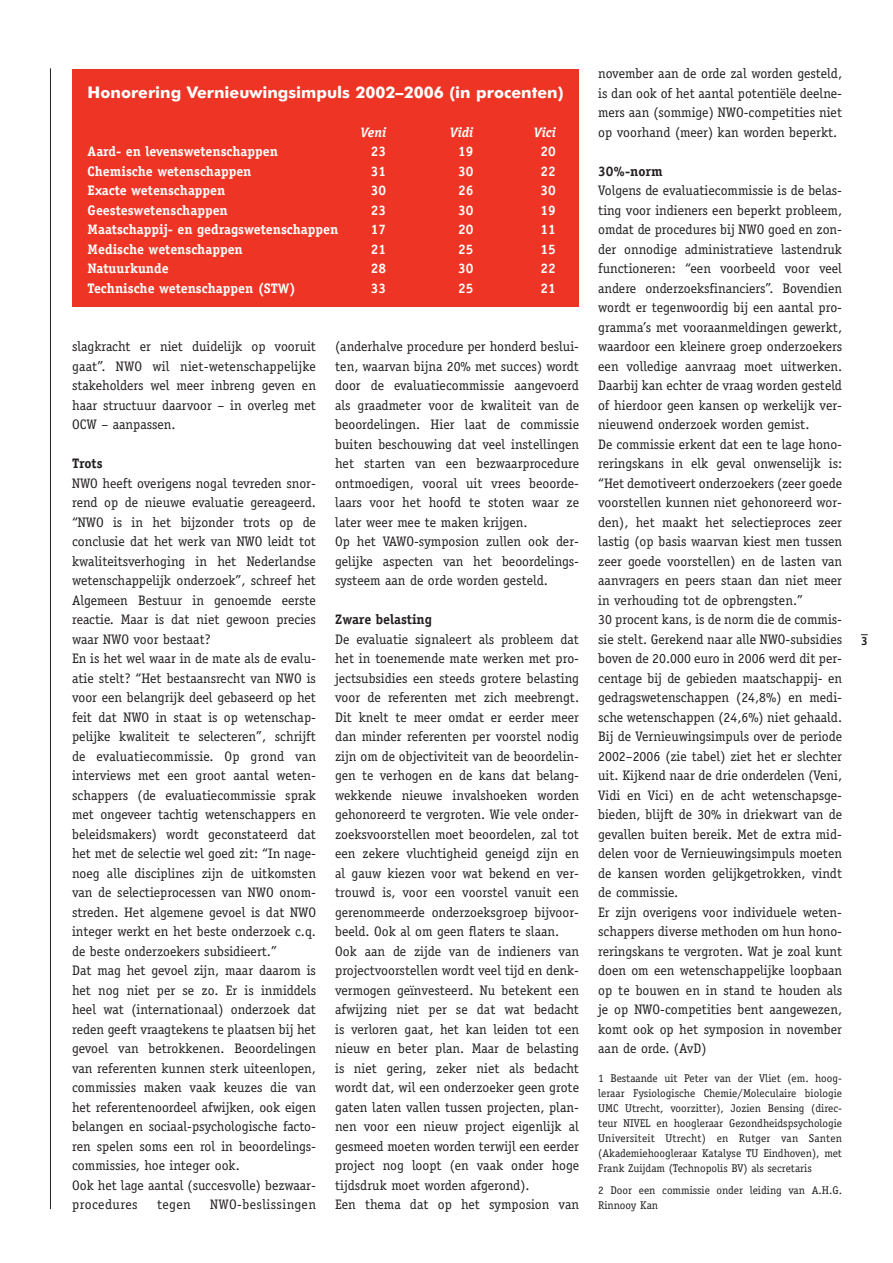
<style>
.page{position:relative;width:893px;height:1263px;background:#fff}
.page>*{position:absolute;margin:0;border:0;box-sizing:border-box;transform-origin:0 0}
.t1{font:700 16.05px "Futura BT";color:#fff}
.t2{font:13.8px/19.5px "Officina Serif";color:#231f20}
.t3{font:700 13.8px "Officina Serif";color:#fff}
.t4{font:700 13.8px "Officina Serif";color:#231f20}
.t5{font:13.8px "Officina Serif";letter-spacing:.03em;color:#231f20}
.t6{font:italic 700 13.8px "Officina Serif";color:#fff}
.t7{font:700 12px "Officina Serif";color:#231f20}
.t8{font:11.25px/15px "Officina Serif";color:#231f20;text-align:justify}
</style>
<div class="page">
<hr style="left:50px;top:68px;width:1px;height:1141px;background:#231f20">
<div style="left:73px;top:69px;width:506px;height:238px;background:#ee3424"></div>
<p class="t1" style="left:88px;top:84px;width:477px">Honorering Vernieuwingsimpuls 2002–2006 (in procenten)</p>
<p class="t6" style="left:360px;top:127px;width:28px">Veni</p>
<p class="t6" style="left:449px;top:127px;width:26px">Vidi</p>
<p class="t6" style="left:533px;top:127px;width:24px">Vici</p>
<p class="t3" style="left:88px;top:146px;width:192px">Aard- en levenswetenschappen</p>
<p class="t3" style="left:371px;top:146px;width:17px">23</p>
<p class="t3" style="left:458px;top:146px;width:17px">19</p>
<p class="t3" style="left:540px;top:146px;width:17px">20</p>
<p class="t3" style="left:88px;top:166px;width:165px">Chemische wetenschappen</p>
<p class="t3" style="left:371px;top:166px;width:17px">31</p>
<p class="t3" style="left:458px;top:166px;width:17px">30</p>
<p class="t3" style="left:540px;top:166px;width:17px">22</p>
<p class="t3" style="left:88px;top:185px;width:139px">Exacte wetenschappen</p>
<p class="t3" style="left:371px;top:185px;width:17px">30</p>
<p class="t3" style="left:458px;top:185px;width:17px">26</p>
<p class="t3" style="left:540px;top:185px;width:17px">30</p>
<p class="t3" style="left:88px;top:205px;width:142px">Geesteswetenschappen</p>
<p class="t3" style="left:371px;top:205px;width:17px">23</p>
<p class="t3" style="left:458px;top:205px;width:17px">30</p>
<p class="t3" style="left:540px;top:205px;width:17px">19</p>
<p class="t3" style="left:88px;top:224px;width:252px">Maatschappij- en gedragswetenschappen</p>
<p class="t3" style="left:371px;top:224px;width:17px">17</p>
<p class="t3" style="left:458px;top:224px;width:17px">20</p>
<p class="t3" style="left:540px;top:224px;width:17px">11</p>
<p class="t3" style="left:88px;top:244px;width:157px">Medische wetenschappen</p>
<p class="t3" style="left:371px;top:244px;width:17px">21</p>
<p class="t3" style="left:458px;top:244px;width:17px">25</p>
<p class="t3" style="left:540px;top:244px;width:17px">15</p>
<p class="t3" style="left:88px;top:263px;width:83px">Natuurkunde</p>
<p class="t3" style="left:371px;top:263px;width:17px">28</p>
<p class="t3" style="left:458px;top:263px;width:17px">30</p>
<p class="t3" style="left:540px;top:263px;width:17px">22</p>
<p class="t3" style="left:88px;top:283px;width:210px">Technische wetenschappen (STW)</p>
<p class="t3" style="left:371px;top:283px;width:17px">33</p>
<p class="t3" style="left:458px;top:283px;width:17px">25</p>
<p class="t3" style="left:540px;top:283px;width:17px">21</p>
<p class="t2" style="left:72px;top:338px;width:245px;text-align:justify">slagkracht er niet duidelijk op vooruit gaat”. NWO wil niet-wetenschappelijke stakeholders wel meer inbreng geven en haar structuur daarvoor – in overleg met OCW – aanpassen.</p>
<p class="t4" style="left:72px;top:458px;width:32px">Trots</p>
<p class="t2" style="left:72px;top:474px;width:245px">NWO heeft overigens nogal tevreden snor&shy;rend op de nieuwe evaluatie gereageerd. “NWO is in het bijzonder trots op de conclusie dat het werk van NWO leidt tot kwaliteitsverhoging in het Nederlandse wetenschappelijk onderzoek”, schreef het Algemeen Bestuur in genoemde eerste reactie. Maar is dat niet gewoon precies waar NWO voor bestaat?<br>En is het wel waar in de mate als de evalu&shy;atie stelt? “Het bestaansrecht van NWO is voor een belangrijk deel gebaseerd op het feit dat NWO in staat is op wetenschap&shy;pelijke kwaliteit te selecteren”, schrijft de evaluatiecommissie. Op grond van interviews met een groot aantal weten&shy;schappers (de evaluatiecommissie sprak met ongeveer tachtig wetenschappers en beleidsmakers) wordt geconstateerd dat het met de selectie wel goed zit: “In nage&shy;noeg alle disciplines zijn de uitkomsten van de selectieprocessen van NWO onom&shy;streden. Het algemene gevoel is dat NWO integer werkt en het beste onderzoek c.q. de beste onderzoekers subsidieert.”<br>Dat mag het gevoel zijn, maar daarom is het nog niet per se zo. Er is inmiddels heel wat (internationaal) onderzoek dat reden geeft vraagtekens te plaatsen bij het gevoel van betrokkenen. Beoordelingen van referenten kunnen sterk uiteenlopen, commissies maken vaak keuzes die van het referentenoordeel afwijken, ook eigen belangen en sociaal-psychologische facto&shy;ren spelen soms een rol in beoordelings&shy;commissies, hoe integer ook.<br>Ook het lage aantal (succesvolle) bezwaar&shy;procedures</p>
<p class="t2" style="left:157px;top:1196px;width:35px">tegen</p>
<p class="t5" style="left:210px;top:1199px;width:107px">NWO-beslissingen</p>
<p class="t2" style="left:335px;top:338px;width:245px">(anderhalve procedure per honderd beslui&shy;ten, waarvan bijna 20% met succes) wordt door de evaluatiecommissie aangevoerd als graadmeter voor de kwaliteit van de beoordelingen. Hier laat de commissie buiten beschouwing dat veel instellingen het starten van een bezwaarprocedure ontmoedigen, vooral uit vrees beoorde&shy;laars voor het hoofd te stoten waar ze later weer mee te maken krijgen.<br>Op het VAWO-symposion zullen ook der&shy;gelijke aspecten van het beoordelings&shy;systeem aan de orde worden gesteld.</p>
<p class="t4" style="left:335px;top:614px;width:98px">Zware belasting</p>
<p class="t2" style="left:335px;top:630px;width:245px">De evaluatie signaleert als probleem dat het in toenemende mate werken met pro&shy;jectsubsidies een steeds grotere belasting voor de referenten met zich meebrengt.<br>Dit knelt te meer omdat er eerder meer dan minder referenten per voorstel nodig zijn om de objectiviteit van de beoordelin&shy;gen te verhogen en de kans dat belang&shy;wekkende nieuwe invalshoeken worden gehonoreerd te vergroten. Wie vele onder&shy;zoeksvoorstellen moet beoordelen, zal tot een zekere vluchtigheid geneigd zijn en al gauw kiezen voor wat bekend en ver&shy;trouwd is, voor een voorstel vanuit een gerenommeerde onderzoeksgroep bijvoor&shy;beeld. Ook al om geen flaters te slaan.<br>Ook aan de zijde van de indieners van projectvoorstellen wordt veel tijd en denk&shy;vermogen geïnvesteerd. Nu betekent een afwijzing niet per se dat wat bedacht is verloren gaat, het kan leiden tot een nieuw en beter plan. Maar de belasting is niet gering, zeker niet als bedacht wordt dat, wil een onderzoeker geen grote gaten laten vallen tussen projecten, plan&shy;nen voor een nieuw project eigenlijk al gesmeed moeten worden terwijl een eerder project nog loopt (en vaak onder hoge tijdsdruk moet worden afgerond).<br>Een thema dat op het symposion van</p>
<p class="t2" style="left:598px;top:65px;width:245px;text-align:justify">november aan de orde zal worden gesteld, is dan ook of het aantal potentiële deelne&shy;mers aan (sommige) NWO-competities niet op voorhand (meer) kan worden beperkt.</p>
<p class="t4" style="left:598px;top:166px;width:66px">30%-norm</p>
<p class="t2" style="left:598px;top:182px;width:245px">Volgens de evaluatiecommissie is de belas&shy;ting voor indieners een beperkt probleem, omdat de procedures bij NWO goed en zon&shy;der onnodige administratieve lastendruk functioneren: “een voorbeeld voor veel andere onderzoeksfinanciers”. Bovendien wordt er tegenwoordig bij een aantal pro&shy;gramma’s met vooraanmeldingen gewerkt, waardoor een kleinere groep onderzoekers een volledige aanvraag moet uitwerken.<br>Daarbij kan echter de vraag worden gesteld of hierdoor geen kansen op werkelijk ver&shy;nieuwend onderzoek worden gemist.<br>De commissie erkent dat een te lage hono&shy;reringskans in elk geval onwenselijk is: “Het demotiveert onderzoekers (zeer goede voorstellen kunnen niet gehonoreerd wor&shy;den), het maakt het selectieproces zeer lastig (op basis waarvan kiest men tussen zeer goede voorstellen) en de lasten van aanvragers en peers staan dan niet meer in verhouding tot de opbrengsten.”<br>30 procent kans, is de norm die de commis&shy;sie stelt. Gerekend naar alle NWO-subsidies boven de 20.000 euro in 2006 werd dit per&shy;centage bij de gebieden maatschappij- en gedragswetenschappen (24,8%) en medi&shy;sche wetenschappen (24,6%) niet gehaald.<br>Bij de Vernieuwingsimpuls over de periode 2002–2006 (zie tabel) ziet het er slechter uit. Kijkend naar de drie onderdelen (Veni, Vidi en Vici) en de acht wetenschapsge&shy;bieden, blijft de 30% in driekwart van de gevallen buiten bereik. Met de extra mid&shy;delen voor de Vernieuwingsimpuls moeten de kansen worden gelijkgetrokken, vindt de commissie.<br>Er zijn overigens voor individuele weten&shy;schappers diverse methoden om hun hono&shy;reringskans te vergroten. Wat je zoal kunt doen om een wetenschappelijke loopbaan op te bouwen en in stand te houden als je op NWO-competities bent aangewezen, komt ook op het symposion in november aan de orde. (AvD)</p>
<p class="t8" style="left:598px;top:1071px;width:245px">1 Bestaande uit Peter van der Vliet (em. hoog&shy;leraar Fysiologische Chemie/Moleculaire biologie UMC Utrecht, voorzitter), Jozien Bensing (direc&shy;teur NIVEL en hoogleraar Gezondheidspsychologie Universiteit Utrecht) en Rutger van Santen (Akademiehoogleraar Katalyse TU Eindhoven), met Frank Zuijdam (Technopolis BV) als secretaris</p>
<p class="t8" style="left:598px;top:1184px;width:245px">2 Door een commissie onder leiding van A.H.G.<br>Rinnooy Kan</p>
<p class="t7" style="left:861px;top:636px;width:8px">3</p>
</div>
